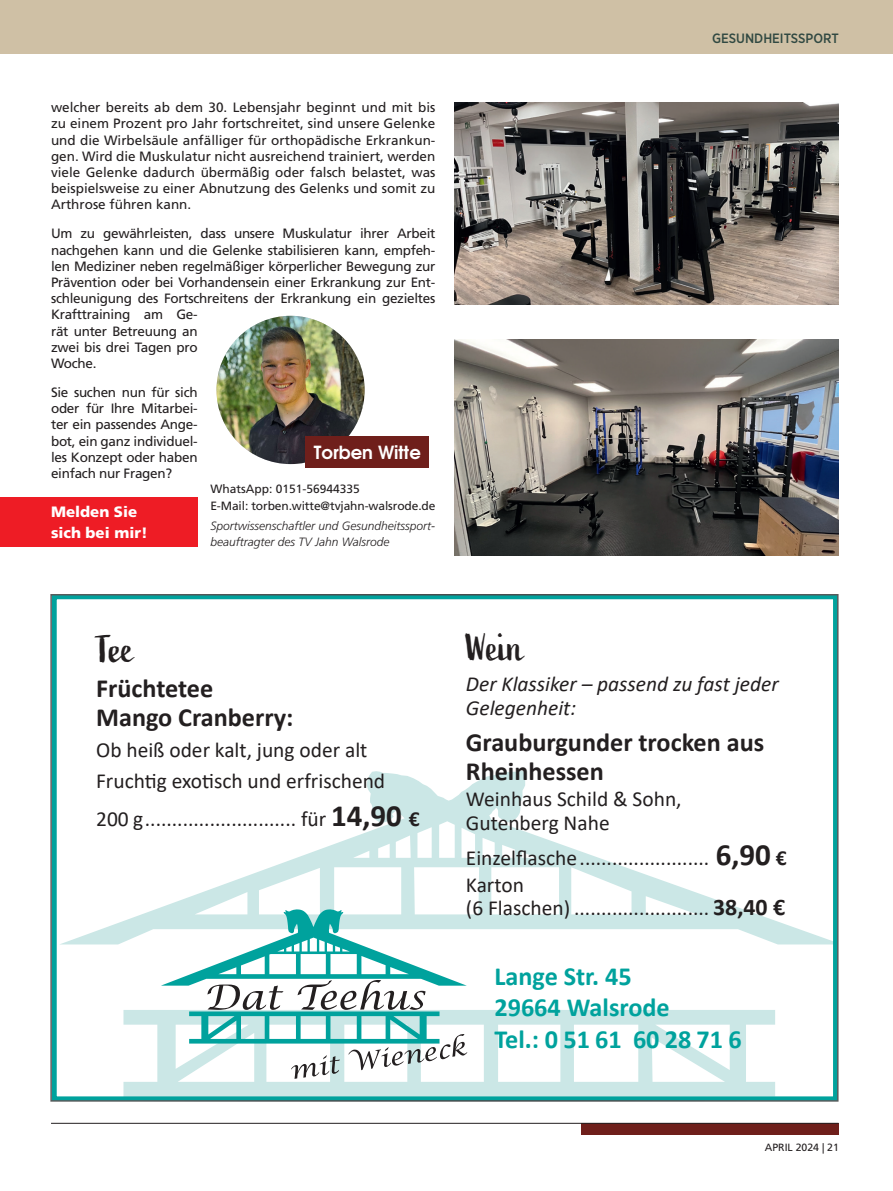
<style>
.page{position:relative;width:893px;height:1191px;background:#fff}
.page>*{position:absolute;margin:0;border:0;box-sizing:border-box;transform-origin:0 0}
.t1{font:38.1px "Active";letter-spacing:-.01em;color:#231f20}
.t2{font:700 26.25px/28.7px "Calibri";color:#231f20}
.t3{font:700 26.25px/31.5px "Calibri";color:#00a29d}
.t4{font:21.45px/30.9px "Calibri";color:#231f20}
.t5{font:italic 21.45px/23.9px "Calibri";color:#231f20}
.t6{font:700 18px "Te X Gyre Adventor";color:#fff}
.t7{font:900 15px/21px "Frutiger LT Std";color:#fff}
.t8{font:13.5px/16.2px "Frutiger LT Std";letter-spacing:-.02em;color:#231f20;text-align:justify}
.t9{font:500 13.5px "Gotham Narrow";color:#314942}
.t10{font:italic 300 12px/16.2px "Frutiger LT Std";color:#231f20}
.t11{font:12px/16.2px "Frutiger LT Std";letter-spacing:-.01em;color:#231f20}
.t12{font:10.5px "Frutiger LT Std";color:#231f20}
.s1{font-weight:700;font-size:30.9px}
.s2{font-weight:700}
.s3{font-weight:700;font-size:23.85px}
</style>
<div class="page">
<div style="left:0;top:0;width:893px;height:53px;background:#cfc0a5"></div>
<div style="left:581px;top:1123px;width:257px;height:11px;background:#6f1f1b"></div>
<hr style="left:51px;top:1123px;width:787px;height:1px;background:#231f20">
<img style="left:454px;top:102px;width:384px;height:203px">
<img style="left:454px;top:340px;width:384px;height:216px">
<svg style="left:123px;top:1010px;width:652px;height:84px;fill:#cbe7e6"></svg>
<svg style="left:61px;top:770px;width:771px;height:174px"></svg>
<div style="left:52px;top:595px;width:786px;height:505px;border:5px solid #00a29d"></div>
<svg style="left:161px;top:909px;width:306px;height:169px"></svg>
<img style="left:216px;top:316px;width:149px;height:148px;border-radius:74px">
<div style="left:305px;top:436px;width:124px;height:31px;background:#6f1f1b"></div>
<div style="left:0;top:497px;width:197px;height:49px;background:#ee1c25"></div>
<p class="t8" style="left:51px;top:99px;width:386px">welcher bereits ab dem 30. Lebensjahr beginnt und mit bis zu einem Prozent pro Jahr fortschreitet, sind unsere Gelenke und die Wirbelsäule anfälliger für orthopädische Erkrankun&shy;gen. Wird die Muskulatur nicht ausreichend trainiert, werden viele Gelenke dadurch übermäßig oder falsch belastet, was beispielsweise zu einer Abnutzung des Gelenks und somit zu Arthrose führen kann.</p>
<p class="t8" style="left:51px;top:226px;width:386px;text-align:left">Um zu gewährleisten, dass unsere Muskulatur ihrer Arbeit nachgehen kann und die Gelenke stabilisieren kann, empfeh&shy;len Mediziner neben regelmäßiger körperlicher Bewegung zur Prävention oder bei Vorhandensein einer Erkrankung zur Ent&shy;schleunigung des Fortschreitens der Erkrankung ein gezieltes Krafttraining am Ge-<br>rät unter Betreuung an<br>zwei bis drei Tagen pro<br>Woche.</p>
<p class="t8" style="left:51px;top:384px;width:148px">Sie suchen nun für sich oder für Ihre Mitarbei&shy;ter ein passendes Ange&shy;bot, ein ganz individuel&shy;les Konzept oder haben einfach nur Fragen?</p>
<h3 class="t6" style="left:314px;top:437px;width:108px">Torben Witte</h3>
<p class="t7" style="left:51px;top:501px;width:98px">Melden Sie sich bei mir!</p>
<p class="t11" style="left:210px;top:481px;width:226px">WhatsApp: 0151-56944335<br>E-Mail: torben.witte@tvjahn-walsrode.de</p>
<p class="t10" style="left:210px;top:518px;width:226px">Sportwissenschaftler und Gesundheitssport&shy;beauftragter des TV Jahn Walsrode</p>
<p class="t9" style="left:712px;top:30px;width:128px">GESUNDHEITSSPORT</p>
<h1 class="t1" style="left:96px;top:627px;width:40px">Tee</h1>
<h2 class="t2" style="left:96px;top:674px;width:199px">Früchtetee<br>Mango Cranberry:</h2>
<h3 class="t4" style="left:96px;top:733px;width:291px">Ob heiß oder kalt, jung oder alt<br>Fruchtig exotisch und erfrischend</h3>
<h3 class="t4" style="left:96px;top:802px;width:325px">200 g............................ für <span class="s1">14,90</span> <span class="s2">€</span></h3>
<h1 class="t1" style="left:466px;top:626px;width:59px">Wein</h1>
<h3 class="t5" style="left:466px;top:671px;width:314px">Der Klassiker – passend zu fast jeder<br>Gelegenheit:</h3>
<h2 class="t2" style="left:466px;top:727px;width:300px">Grauburgunder trocken aus<br>Rheinhessen</h2>
<h3 class="t4" style="left:466px;top:786px;width:217px;line-height:23.9px">Weinhaus Schild &amp; Sohn,<br>Gutenberg Nahe</h3>
<h3 class="t4" style="left:466px;top:844px;width:322px;line-height:26.2px">Einzelflasche........................ <span class="s1">6,90</span> <span class="s2">€<br></span>Karton</h3>
<h3 class="t4" style="left:466px;top:892px;width:321px">(6 Flaschen) ......................... <span class="s3">38,40 €</span></h3>
<h2 class="t3" style="left:494px;top:960px;width:249px">Lange Str. 45<br>29664 Walsrode<br>Tel.: 0 51 61 60 28 71 6</h2>
<p class="t12" style="left:765px;top:1141px;width:76px">APRIL 2024 | 21</p>
</div>
